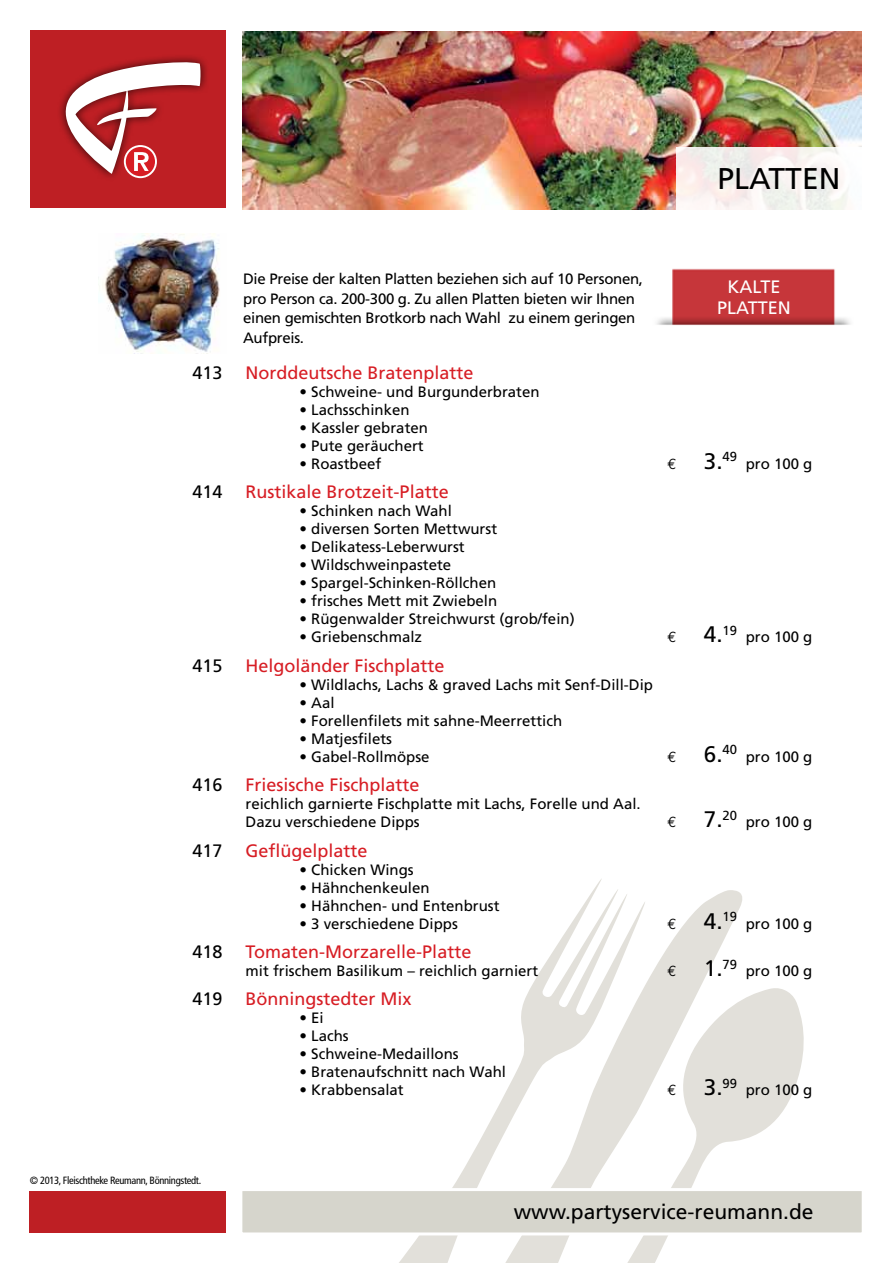
<style>
.page{position:relative;width:893px;height:1263px;background:#fff}
.page>*{position:absolute;margin:0;border:0;box-sizing:border-box;transform-origin:0 0}
.t1{font:30px "Frutiger LT Std";color:#000}
.t2{font:22.5px "Frutiger LT Std";color:#000}
.t3{font:21px "Frutiger LT Std";color:#000}
.t4{font:18px "Frutiger LT Std";color:#d71d24}
.t5{font:18px "Frutiger LT Std";color:#000}
.t6{font:18px/21px "Frutiger LT Std";color:#fff;text-align:center}
.t7{font:15px/18px "Frutiger LT Std";color:#000}
.t8{font:15px/19.5px "Frutiger LT Std";letter-spacing:-.02em;color:#000}
.t9{font:condensed 10.5px "Frutiger LT Std";letter-spacing:-.03em;color:#000}
.s1{font-family:"Euro Mono Std";font-size:15px}
</style>
<div class="page">
<svg style="left:399px;top:879px;width:219px;height:384px"></svg>
<svg style="left:451px;top:890px;width:291px;height:373px"></svg>
<svg style="left:523px;top:987px;width:281px;height:276px"></svg>
<div style="left:31px;top:31px;width:195px;height:177px;background:#be1f24"></div>
<img style="left:242px;top:31px;width:619px;height:178px">
<div style="left:57px;top:53px;width:153px;height:129px;background:#000;opacity:.75"></div>
<svg style="left:125px;top:146px;width:31px;height:31px"></svg>
<div style="left:124px;top:145px;width:33px;height:33px;border:2px solid #fff;border-radius:50%"></div>
<svg style="left:57px;top:61px;width:143px;height:113px"></svg>
<svg style="left:676px;top:147px;width:185px;height:63px"></svg>
<img style="left:656px;top:268px;width:195px;height:57px">
<svg style="left:242px;top:1186px;width:620px;height:51px"></svg>
<div style="left:30px;top:1191px;width:196px;height:41px;background:#be1f24"></div>
<img style="left:98px;top:233px;width:122px;height:119px">
<p class="t8" style="left:243px;top:269px;width:401px">Die Preise der kalten Platten beziehen sich auf 10 Personen, pro Person ca. 200-300 g. Zu allen Platten bieten wir Ihnen einen gemischten Brotkorb nach Wahl zu einem geringen Aufpreis.</p>
<h1 class="t1" style="left:717px;top:161px;width:102px">PLATTEN</h1>
<p class="t6" style="left:717px;top:277px;width:75px">kalte platten</p>
<p class="t5" style="left:192px;top:362px;width:32px">413</p>
<p class="t4" style="left:246px;top:362px;width:230px">Norddeutsche Bratenplatte</p>
<p class="t7" style="left:300px;top:383px;width:242px">• Schweine- und Burgunderbraten</p>
<p class="t7" style="left:300px;top:401px;width:112px">• Lachsschinken</p>
<p class="t7" style="left:300px;top:419px;width:130px">• Kassler gebraten</p>
<p class="t7" style="left:300px;top:437px;width:126px">• Pute geräuchert</p>
<p class="t7" style="left:300px;top:455px;width:83px">• Roastbeef</p>
<h2 class="t2" style="left:667px;top:448px;width:71px"><span class="s1">€</span> 3.<sup>49</sup></h2>
<p class="t7" style="left:746px;top:455px;width:68px">pro 100 g</p>
<p class="t5" style="left:192px;top:481px;width:32px">414</p>
<p class="t4" style="left:246px;top:481px;width:205px">Rustikale Brotzeit-Platte</p>
<p class="t7" style="left:300px;top:502px;width:154px">• Schinken nach Wahl</p>
<p class="t7" style="left:300px;top:520px;width:199px">• diversen Sorten Mettwurst</p>
<p class="t7" style="left:300px;top:538px;width:167px">• Delikatess-Leberwurst</p>
<p class="t7" style="left:300px;top:556px;width:153px">• Wildschweinpastete</p>
<p class="t7" style="left:300px;top:574px;width:198px">• Spargel-Schinken-Röllchen</p>
<p class="t7" style="left:300px;top:592px;width:199px">• frisches Mett mit Zwiebeln</p>
<p class="t7" style="left:300px;top:610px;width:277px">• Rügenwalder Streichwurst (grob/fein)</p>
<p class="t7" style="left:300px;top:628px;width:124px">• Griebenschmalz</p>
<h2 class="t2" style="left:667px;top:621px;width:71px"><span class="s1">€</span> 4.<sup>19</sup></h2>
<p class="t7" style="left:746px;top:628px;width:68px">pro 100 g</p>
<p class="t5" style="left:192px;top:655px;width:32px">415</p>
<p class="t4" style="left:246px;top:655px;width:201px">Helgoländer Fischplatte</p>
<p class="t7" style="left:300px;top:676px;width:355px">• Wildlachs, Lachs &amp; graved Lachs mit Senf-Dill-Dip</p>
<p class="t7" style="left:300px;top:694px;width:37px">• Aal</p>
<p class="t7" style="left:300px;top:712px;width:264px">• Forellenfilets mit sahne-Meerrettich</p>
<p class="t7" style="left:300px;top:730px;width:94px">• Matjesfilets</p>
<p class="t7" style="left:300px;top:748px;width:132px">• Gabel-Rollmöpse</p>
<h2 class="t2" style="left:667px;top:741px;width:71px"><span class="s1">€</span> 6.<sup>40</sup></h2>
<p class="t7" style="left:746px;top:748px;width:68px">pro 100 g</p>
<p class="t5" style="left:192px;top:774px;width:32px">416</p>
<p class="t4" style="left:246px;top:774px;width:176px">Friesische Fischplatte</p>
<p class="t7" style="left:246px;top:795px;width:397px">reichlich garnierte Fischplatte mit Lachs, Forelle und Aal.<br>Dazu verschiedene Dipps</p>
<h2 class="t2" style="left:667px;top:806px;width:71px"><span class="s1">€</span> 7.<sup>20</sup></h2>
<p class="t7" style="left:746px;top:813px;width:68px">pro 100 g</p>
<p class="t5" style="left:192px;top:840px;width:32px">417</p>
<p class="t4" style="left:246px;top:840px;width:124px">Geflügelplatte</p>
<p class="t7" style="left:300px;top:860px;width:116px">• Chicken Wings</p>
<p class="t7" style="left:300px;top:878px;width:132px">• Hähnchenkeulen</p>
<p class="t7" style="left:300px;top:896px;width:202px">• Hähnchen- und Entenbrust</p>
<p class="t7" style="left:300px;top:914px;width:160px">• 3 verschiedene Dipps</p>
<h2 class="t2" style="left:667px;top:907px;width:71px"><span class="s1">€</span> 4.<sup>19</sup></h2>
<p class="t7" style="left:746px;top:914px;width:68px">pro 100 g</p>
<p class="t5" style="left:192px;top:941px;width:32px">418</p>
<p class="t4" style="left:246px;top:941px;width:227px">Tomaten-Morzarelle-Platte</p>
<p class="t7" style="left:246px;top:962px;width:294px">mit frischem Basilikum – reichlich garniert</p>
<h2 class="t2" style="left:667px;top:955px;width:71px"><span class="s1">€</span> 1.<sup>79</sup></h2>
<p class="t7" style="left:746px;top:962px;width:68px">pro 100 g</p>
<p class="t5" style="left:192px;top:988px;width:32px">419</p>
<p class="t4" style="left:246px;top:988px;width:168px">Bönningstedter Mix</p>
<p class="t7" style="left:300px;top:1009px;width:26px">• Ei</p>
<p class="t7" style="left:300px;top:1027px;width:51px">• Lachs</p>
<p class="t7" style="left:300px;top:1045px;width:161px">• Schweine-Medaillons</p>
<p class="t7" style="left:300px;top:1063px;width:208px">• Bratenaufschnitt nach Wahl</p>
<p class="t7" style="left:300px;top:1081px;width:106px">• Krabbensalat</p>
<h2 class="t2" style="left:667px;top:1074px;width:71px"><span class="s1">€</span> 3.<sup>99</sup></h2>
<p class="t7" style="left:746px;top:1081px;width:68px">pro 100 g</p>
<p class="t9" style="left:30px;top:1174px;width:173px">© 2013, Fleischtheke Reumann, Bönningstedt.</p>
<h3 class="t3" style="left:514px;top:1199px;width:301px">www.partyservice-reumann.de</h3>
</div>
